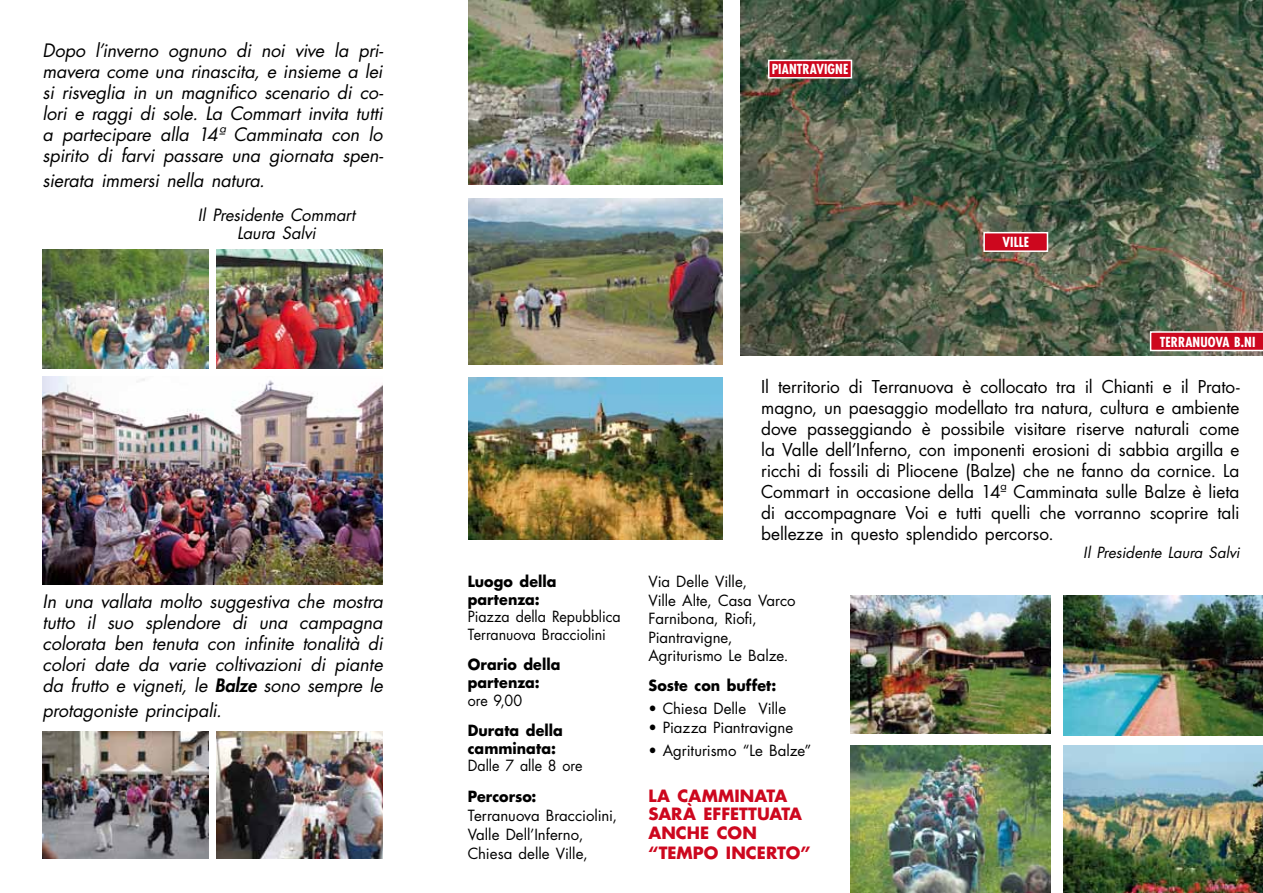
<style>
.page{position:relative;width:1263px;height:893px;background:#fff}
.page>*{position:absolute;margin:0;border:0;box-sizing:border-box;transform-origin:0 0}
.t1{font:italic 18px/21px "Futura";letter-spacing:-.005em;color:#000;text-align:justify}
.t2{font:17.25px/21px "Futura";letter-spacing:-.005em;color:#000;text-align:justify}
.t3{font:700 16.5px/18.6px "Futura";color:#cd071e}
.t4{font:italic 16.5px/17.2px "Futura";letter-spacing:-.005em;color:#000;text-align:center}
.t5{font:15px/18.6px "Futura";letter-spacing:-.005em;color:#000}
.t6{font:15px/17.5px "Futura";letter-spacing:-.005em;color:#000;scale:.95 1}
.t7{font:700 15px/17.5px "Futura";letter-spacing:.005em;color:#000;scale:.95 1}
.t8{font:italic 15px "Futura";color:#000}
.t9{font:700 condensed 13.5px "Futura";letter-spacing:.005em;color:#fff}
.s1{font-weight:800}
</style>
<div class="page">
<img style="left:43px;top:376px;width:340px;height:209px">
<img style="left:43px;top:249px;width:165px;height:119px">
<img style="left:217px;top:249px;width:166px;height:119px">
<img style="left:43px;top:731px;width:165px;height:128px">
<img style="left:217px;top:731px;width:166px;height:128px">
<img style="left:850px;top:745px;width:200px;height:148px">
<img style="left:1063px;top:745px;width:200px;height:148px">
<img style="left:740px;top:0;width:523px;height:356px">
<svg style="left:1149px;top:330px;width:114px;height:22px;background:#ca3544"></svg>
<svg style="left:983px;top:231px;width:66px;height:22px"></svg>
<svg style="left:767px;top:59px;width:86px;height:20px;background:#cb3848"></svg>
<img style="left:468px;top:199px;width:255px;height:165px">
<img style="left:468px;top:0;width:255px;height:184px">
<img style="left:468px;top:377px;width:255px;height:162px">
<img style="left:850px;top:595px;width:200px;height:139px">
<img style="left:1063px;top:595px;width:200px;height:140px">
<p class="t1" style="left:43px;top:39px;width:342px">Dopo l’inverno ognuno di noi vive la pri&shy;mavera come una rinascita, e insieme a lei si risveglia in un magnifico scenario di co&shy;lori e raggi di sole. La Commart invita tutti a partecipare alla 14ª Camminata con lo spirito di farvi passare una giornata spen-</p>
<p class="t1" style="left:43px;top:170px;width:224px">sierata immersi nella natura.</p>
<p class="t4" style="left:198px;top:206px;width:159px">Il Presidente Commart<br>Laura Salvi</p>
<p class="t1" style="left:43px;top:590px;width:342px">In una vallata molto suggestiva che mostra tutto il suo splendore di una campagna colorata ben tenuta con infinite tonalità di colori date da varie coltivazioni di piante da frutto e vigneti, le <span class="s1">Balze</span> sono sempre le</p>
<p class="t1" style="left:43px;top:700px;width:181px">protagoniste principali.</p>
<p class="t9" style="left:772px;top:61px;width:78px">PIANTRAVIGNE</p>
<p class="t9" style="left:1002px;top:234px;width:28px">VILLE</p>
<p class="t7" style="left:468px;top:572px;width:95px">Luogo della partenza:</p>
<p class="t6" style="left:468px;top:608px;width:163px">Piazza della Repubblica<br>Terranuova Bracciolini</p>
<p class="t7" style="left:468px;top:655px;width:99px">Orario della partenza:</p>
<p class="t6" style="left:468px;top:691px;width:59px">ore 9,00</p>
<p class="t7" style="left:468px;top:721px;width:102px">Durata della camminata:</p>
<p class="t6" style="left:468px;top:757px;width:122px">Dalle 7 alle 8 ore</p>
<p class="t7" style="left:468px;top:787px;width:74px">Percorso:</p>
<p class="t5" style="left:468px;top:805px;width:151px;line-height:19px">Terranuova Bracciolini,<br>Valle Dell’Inferno,<br>Chiesa delle Ville,</p>
<p class="t9" style="left:1160px;top:333px;width:97px">TERRANUOVA B.NI</p>
<p class="t2" style="left:761px;top:376px;width:480px">Il territorio di Terranuova è collocato tra il Chianti e il Prato&shy;magno, un paesaggio modellato tra natura, cultura e ambiente dove passeggiando è possibile visitare riserve naturali come la Valle dell’Inferno, con imponenti erosioni di sabbia argilla e ricchi di fossili di Pliocene (Balze) che ne fanno da cornice. La Commart in occasione della 14ª Camminata sulle Balze è lieta di accompagnare Voi e tutti quelli che vorranno scoprire tali bellezze in questo splendido percorso.</p>
<p class="t8" style="left:1083px;top:542px;width:158px">Il Presidente Laura Salvi</p>
<p class="t5" style="left:648px;top:572px;width:149px">Via Delle Ville,<br>Ville Alte, Casa Varco<br>Farnibona, Riofi,<br>Piantravigne,<br>Agriturismo Le Balze.</p>
<p class="t7" style="left:648px;top:676px;width:136px">Soste con buffet:</p>
<p class="t6" style="left:648px;top:700px;width:146px">• Chiesa Delle Ville</p>
<p class="t6" style="left:648px;top:718px;width:154px">• Piazza Piantravigne</p>
<p class="t6" style="left:648px;top:741px;width:173px">• Agriturismo “Le Balze”</p>
<p class="t3" style="left:648px;top:786px;width:155px">LA CAMMINATA<br>SARÀ EFFETTUATA<br>ANCHE CON</p>
<p class="t3" style="left:648px;top:843px;width:164px">“TEMPO INCERTO”</p>
</div>
